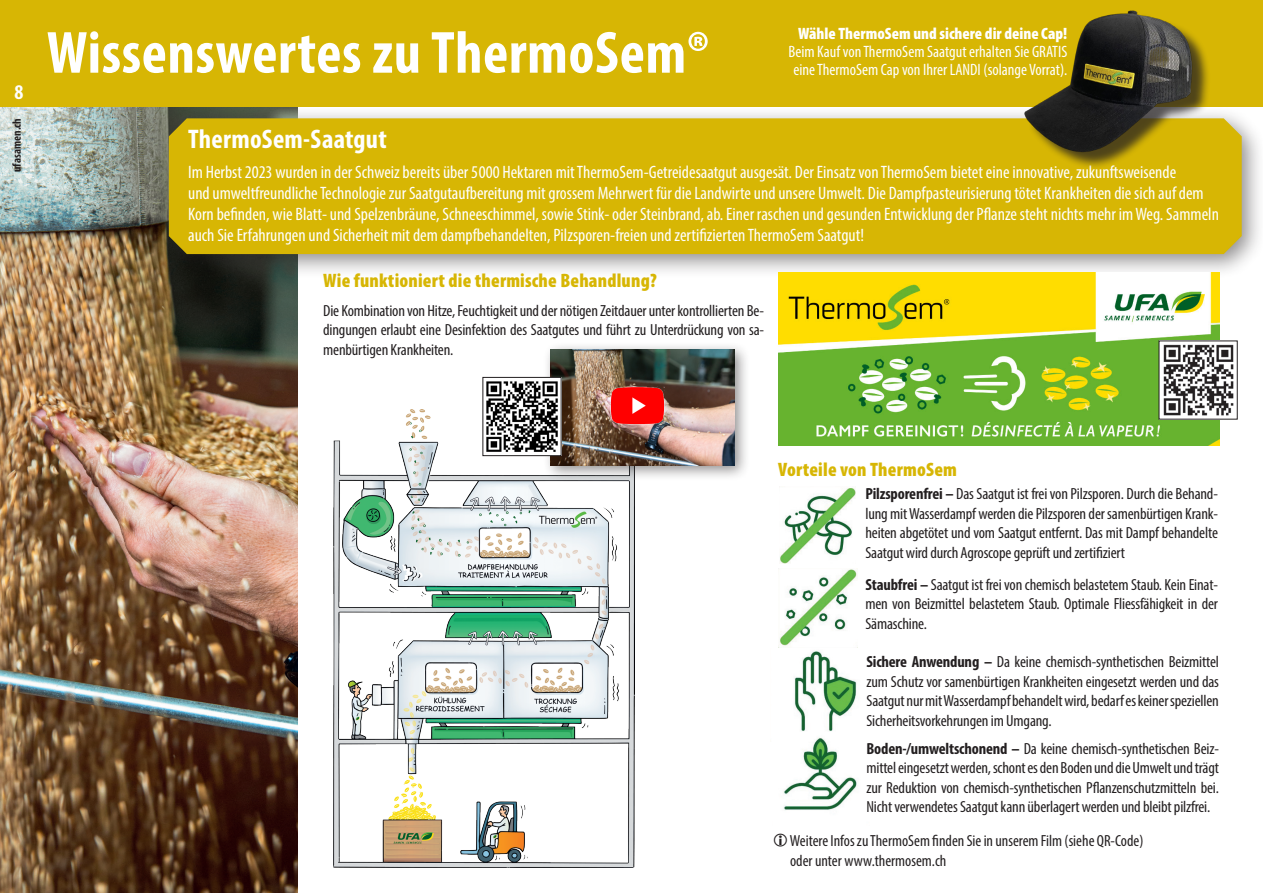
<style>
.page{position:relative;width:1263px;height:893px;background:#fff}
.page>*{position:absolute;margin:0;border:0;box-sizing:border-box;transform-origin:0 0}
.HT{font:700 condensed 60px "Myriad Pro";letter-spacing:.01em;color:#fff}
._00_Myriad_negativ_Titel{font:700 condensed 27px "Myriad Pro";letter-spacing:.01em;color:#fff}
.t1{font:700 condensed 21px "Myriad Pro";color:#fff}
._00_Myriad_UT{font:900 condensed 19.5px "Myriad Pro";letter-spacing:.01em;color:#d7b604}
._00_Myriad_GS{font:condensed 18px/21px "Myriad Pro";color:#fff}
.t2{font:condensed 16.5px/18px "Myriad Pro";color:#fff;text-align:center}
.t3{font:900 condensed 16.5px "Myriad Pro";color:#fff}
._00_Myriad_GS-2{font:condensed 16.2px/19.5px "Myriad Pro";letter-spacing:-.01em;color:#231f20;text-align:justify}
.t4{font:700 condensed 12px "Myriad Pro";color:#231f20}
.s1{font-weight:700}
</style>
<div class="page">
<img style="left:0;top:106px;width:298px;height:787px">
<div style="left:156px;top:105px;width:1107px;height:174px;background:#231f20;opacity:.5"></div>
<div style="left:169px;top:118px;width:1073px;height:136px;background:#d7b604"></div>
<div style="left:0;top:0;width:1263px;height:106px;background:#d7b604"></div>
<img style="left:778px;top:273px;width:441px;height:173px">
<img style="left:334px;top:410px;width:301px;height:458px">
<img style="left:1161px;top:343px;width:73px;height:74px">
<img style="left:780px;top:488px;width:75px;height:75px">
<img style="left:778px;top:569px;width:80px;height:79px">
<img style="left:794px;top:651px;width:63px;height:80px">
<img style="left:783px;top:737px;width:74px;height:73px">
<div style="left:542px;top:342px;width:208px;height:139px;background:#231f20;opacity:.5"></div>
<img style="left:550px;top:350px;width:184px;height:115px">
<img style="left:609px;top:386px;width:57px;height:40px">
<img style="left:485px;top:379px;width:74px;height:75px">
<div style="left:483px;top:377px;width:78px;height:79px;border:1px solid #231f20"></div>
<img style="left:992px;top:10px;width:231px;height:161px">
<p class="t1" style="left:15px;top:79px;width:10px">8</p>
<p class="HT" style="left:47px;top:15px;width:664px">Wissenswertes zu ThermoSem®</p>
<p class="t3" style="left:798px;top:23px;width:271px">Wähle ThermoSem und sichere dir deine Cap!</p>
<p class="t2" style="left:788px;top:42px;width:280px">Beim Kauf von ThermoSem Saatgut erhalten Sie GRATIS eine ThermoSem Cap von Ihrer LANDI (solange Vorrat).</p>
<p class="t4" style="left:9px;top:172px;width:55px;rotate:-90deg">ufasamen.ch</p>
<p class="_00_Myriad_negativ_Titel" style="left:188px;top:122px;width:200px">ThermoSem-Saatgut</p>
<p class="_00_Myriad_GS" style="left:188px;top:161px;width:989px">Im Herbst 2023 wurden in der Schweiz bereits über 5000 Hektaren mit ThermoSem-Getreidesaatgut ausgesät. Der Einsatz von ThermoSem bietet eine innovative, zukunftsweisende</p>
<p class="_00_Myriad_GS" style="left:188px;top:182px;width:1032px">und umweltfreundliche Technologie zur Saatgutaufbereitung mit grossem Mehrwert für die Landwirte und unsere Umwelt. Die Dampfpasteurisierung tötet Krankheiten die sich auf dem<br>Korn befinden, wie Blatt- und Spelzenbräune, Schneeschimmel, sowie Stink- oder Steinbrand, ab. Einer raschen und gesunden Entwicklung der Pflanze steht nichts mehr im Weg. Sammeln auch Sie Erfahrungen und Sicherheit mit dem dampfbehandelten, Pilzsporen-freien und zertifizierten ThermoSem Saatgut!</p>
<p class="_00_Myriad_UT" style="left:323px;top:268px;width:335px">Wie funktioniert die thermische Behandlung?</p>
<p class="_00_Myriad_GS-2" style="left:323px;top:300px;width:443px">Die Kombination von Hitze, Feuchtigkeit und der nötigen Zeitdauer unter kontrollierten Be&shy;dingungen erlaubt eine Desinfektion des Saatgutes und führt zu Unterdrückung von sa&shy;menbürtigen Krankheiten.</p>
<p class="_00_Myriad_UT" style="left:778px;top:457px;width:180px">Vorteile von ThermoSem</p>
<p class="_00_Myriad_GS-2" style="left:865px;top:484px;width:354px"><span class="s1">Pilzsporenfrei –</span> Das Saatgut ist frei von Pilzsporen. Durch die Behand&shy;lung mit Wasserdampf werden die Pilzsporen der samenbürtigen Krank&shy;heiten abgetötet und vom Saatgut entfernt. Das mit Dampf behandelte Saatgut wird durch Agroscope geprüft und zertifiziert</p>
<p class="_00_Myriad_GS-2" style="left:865px;top:574px;width:354px"><span class="s1">Staubfrei –</span> Saatgut ist frei von chemisch belastetem Staub. Kein Einat&shy;men von Beizmittel belastetem Staub. Optimale Fliessfähigkeit in der Sämaschine.</p>
<p class="_00_Myriad_GS-2" style="left:866px;top:652px;width:354px"><span class="s1">Sichere Anwendung –</span> Da keine chemisch-synthetischen Beizmittel zum Schutz vor samenbürtigen Krankheiten eingesetzt werden und das Saatgut nur mit Wasserdampf behandelt wird, bedarf es keiner speziellen Sicherheitsvorkehrungen im Umgang.</p>
<p class="_00_Myriad_GS-2" style="left:866px;top:738px;width:354px"><span class="s1">Boden-/umweltschonend –</span> Da keine chemisch-synthetischen Beiz&shy;mittel eingesetzt werden, schont es den Boden und die Umwelt und trägt zur Reduktion von chemisch-synthetischen Pflanzenschutzmitteln bei.<br>Nicht verwendetes Saatgut kann überlagert werden und bleibt pilzfrei.</p>
<p class="_00_Myriad_GS-2" style="left:790px;top:831px;width:355px">Weitere Infos zu ThermoSem finden Sie in unserem Film (siehe QR-Code)</p>
<p class="_00_Myriad_GS-2" style="left:790px;top:850px;width:158px">oder unter www.thermosem.ch</p>
</div>
